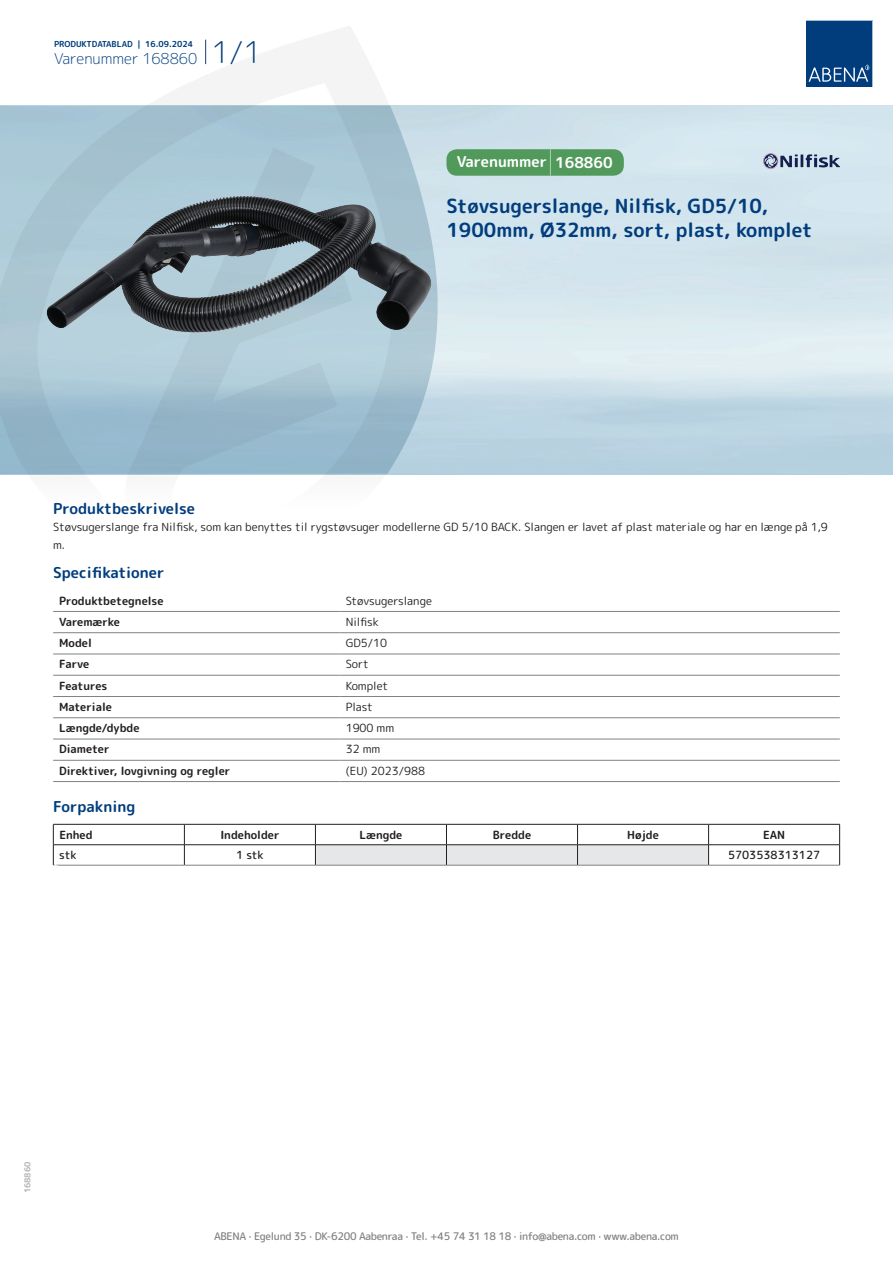
<style>
.page{position:relative;width:893px;height:1263px;background:#fff}
.page>*{position:absolute;margin:0;border:0;box-sizing:border-box;transform-origin:0 0}
.t1{font:700 19.5px/24px "Rounded Mplus 1 c";color:#013d7d}
.t2{font:700 15px "Rounded Mplus 1 c";color:#013d7d}
.t3{font:300 15px "Rounded Mplus 1 c";color:#013d7d}
.t4{font:700 15px "Rounded Mplus 1 c";color:#fff}
.t5{font:11.25px/18px "Rounded Mplus 1 c";color:#231f20}
.t6{font:700 11.25px "Rounded Mplus 1 c";color:#231f20}
.t7{font:500 11.25px "Rounded Mplus 1 c";color:#231f20}
.t8{font:500 10.5px "Rounded Mplus 1 c";letter-spacing:-.03em;color:#808285}
.t9{font:700 10.5px "Rounded Mplus 1 c";color:#fff}
.t10{font:700 8.25px "Rounded Mplus 1 c";color:#013d7d}
.t11{font:700 8.25px "Rounded Mplus 1 c";color:#b2b3b7}
.s1{font-size:30px}
.s2{font-size:25.5px}
</style>
<div class="page">
<svg style="left:0;top:26px;width:439px;height:449px"></svg>
<svg style="left:0;top:106px;width:438px;height:368px;background:#95aebb"></svg>
<svg style="left:205px;top:40px;width:1px;height:24px"></svg>
<svg style="left:806px;top:20px;width:67px;height:67px;background:#144b86"></svg>
<img style="left:140px;top:195px;width:100px;height:41px">
<hr style="left:53px;top:611px;width:287px;height:1px;background:#808285">
<hr style="left:340px;top:611px;width:500px;height:1px;background:#808285">
<hr style="left:53px;top:632px;width:287px;height:1px;background:#808285">
<hr style="left:340px;top:632px;width:500px;height:1px;background:#808285">
<hr style="left:53px;top:654px;width:287px;height:1px;background:#808285">
<hr style="left:340px;top:654px;width:500px;height:1px;background:#808285">
<hr style="left:53px;top:675px;width:287px;height:1px;background:#808285">
<hr style="left:340px;top:675px;width:500px;height:1px;background:#808285">
<hr style="left:53px;top:696px;width:287px;height:1px;background:#808285">
<hr style="left:340px;top:696px;width:500px;height:1px;background:#808285">
<hr style="left:53px;top:717px;width:287px;height:1px;background:#808285">
<hr style="left:340px;top:717px;width:500px;height:1px;background:#808285">
<hr style="left:53px;top:739px;width:287px;height:1px;background:#808285">
<hr style="left:340px;top:739px;width:500px;height:1px;background:#808285">
<hr style="left:53px;top:760px;width:287px;height:1px;background:#808285">
<hr style="left:340px;top:760px;width:500px;height:1px;background:#808285">
<hr style="left:53px;top:781px;width:287px;height:1px;background:#808285">
<hr style="left:340px;top:781px;width:500px;height:1px;background:#808285">
<hr style="left:53px;top:824px;width:131px;height:1px;background:#231f20">
<hr style="left:184px;top:824px;width:131px;height:1px;background:#231f20">
<hr style="left:709px;top:824px;width:131px;height:1px;background:#231f20">
<hr style="left:53px;top:844px;width:131px;height:1px;background:#231f20">
<svg style="left:53px;top:824px;width:1px;height:41px"></svg>
<hr style="left:184px;top:844px;width:131px;height:1px;background:#231f20">
<svg style="left:184px;top:824px;width:1px;height:41px"></svg>
<hr style="left:709px;top:844px;width:131px;height:1px;background:#231f20">
<svg style="left:315px;top:824px;width:394px;height:41px"></svg>
<svg style="left:839px;top:824px;width:1px;height:41px"></svg>
<hr style="left:53px;top:865px;width:131px;height:1px;background:#808285">
<hr style="left:184px;top:865px;width:131px;height:1px;background:#808285">
<hr style="left:315px;top:865px;width:131px;height:1px;background:#808285">
<hr style="left:446px;top:865px;width:131px;height:1px;background:#808285">
<hr style="left:577px;top:865px;width:132px;height:1px;background:#808285">
<hr style="left:709px;top:865px;width:131px;height:1px;background:#808285">
<div style="left:446px;top:149px;width:178px;height:27px;background:#52995c;border-radius:10px"></div>
<img style="left:763px;top:153px;width:77px;height:16px">
<p class="t10" style="left:54px;top:38px;width:141px">PRODUKTDATABLAD | 16.09.2024</p>
<h2 class="t3" style="left:54px;top:48px;width:209px">Varenummer 168860 <span class="s1">1/1</span></h2>
<h2 class="t4" style="left:457px;top:151px;width:157px">Varenummer <span class="s2">|</span> 168860</h2>
<h1 class="t1" style="left:446px;top:194px;width:367px">Støvsugerslange, Nilfisk, GD5/10,<br>1900mm, Ø32mm, sort, plast, komplet</h1>
<h2 class="t2" style="left:53px;top:498px;width:143px">Produktbeskrivelse</h2>
<p class="t5" style="left:53px;top:517px;width:776px">Støvsugerslange fra Nilfisk, som kan benyttes til rygstøvsuger modellerne GD 5/10 BACK. Slangen er lavet af plast materiale og har en længe på 1,9 m.</p>
<h2 class="t2" style="left:53px;top:562px;width:113px">Specifikationer</h2>
<p class="t6" style="left:59px;top:592px;width:106px">Produktbetegnelse</p>
<p class="t5" style="left:346px;top:591px;width:88px">Støvsugerslange</p>
<p class="t6" style="left:59px;top:614px;width:62px">Varemærke</p>
<p class="t5" style="left:346px;top:613px;width:34px">Nilfisk</p>
<p class="t6" style="left:59px;top:635px;width:34px">Model</p>
<p class="t5" style="left:346px;top:634px;width:43px">GD5/10</p>
<p class="t6" style="left:59px;top:656px;width:32px">Farve</p>
<p class="t5" style="left:346px;top:655px;width:25px">Sort</p>
<p class="t6" style="left:59px;top:678px;width:50px">Features</p>
<p class="t5" style="left:346px;top:676px;width:44px">Komplet</p>
<p class="t6" style="left:59px;top:699px;width:54px">Materiale</p>
<p class="t5" style="left:346px;top:698px;width:29px">Plast</p>
<p class="t6" style="left:59px;top:720px;width:82px">Længde/dybde</p>
<p class="t5" style="left:346px;top:719px;width:50px">1900 mm</p>
<p class="t6" style="left:59px;top:741px;width:52px">Diameter</p>
<p class="t5" style="left:346px;top:740px;width:36px">32 mm</p>
<p class="t6" style="left:59px;top:763px;width:173px">Direktiver, lovgivning og regler</p>
<p class="t5" style="left:346px;top:762px;width:81px">(EU) 2023/988</p>
<h2 class="t2" style="left:53px;top:796px;width:84px">Forpakning</h2>
<p class="t6" style="left:59px;top:827px;width:35px">Enhed</p>
<p class="t6" style="left:220px;top:827px;width:61px">Indeholder</p>
<p class="t6" style="left:359px;top:827px;width:44px">Længde</p>
<p class="t6" style="left:493px;top:827px;width:40px">Bredde</p>
<p class="t6" style="left:627px;top:827px;width:33px">Højde</p>
<p class="t6" style="left:763px;top:827px;width:24px">EAN</p>
<p class="t7" style="left:59px;top:847px;width:19px">stk</p>
<p class="t7" style="left:236px;top:847px;width:29px">1 stk</p>
<p class="t7" style="left:728px;top:847px;width:94px">5703538313127</p>
<p class="t9" style="left:53px;top:860px;width:7px">*</p>
<p class="t11" style="left:22px;top:1193px;width:33px;rotate:-90deg">168860</p>
<p class="t8" style="left:214px;top:1229px;width:466px">ABENA · Egelund 35 · DK-6200 Aabenraa · Tel. +45 74 31 18 18 · info@abena.com · www.abena.com</p>
</div>
